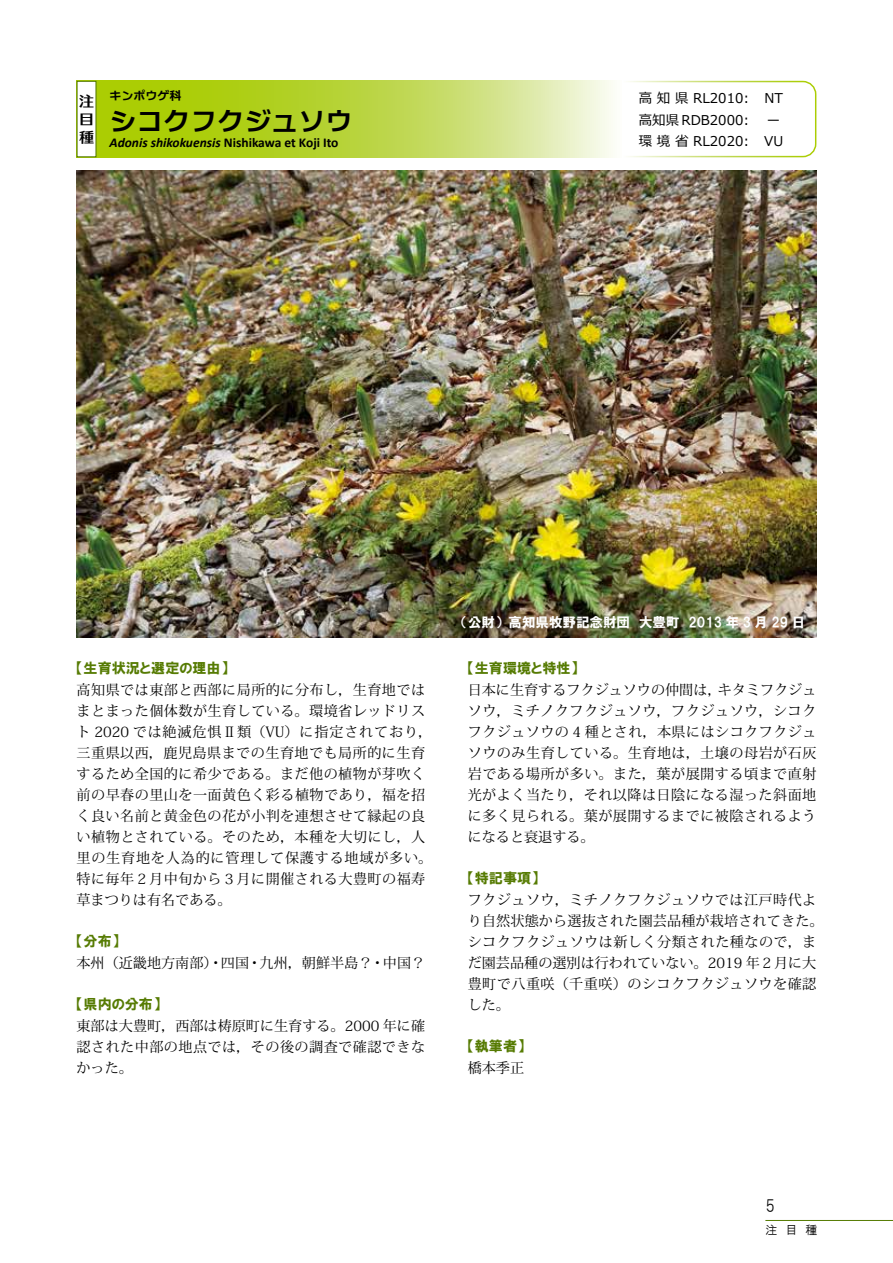
<style>
.page{position:relative;width:893px;height:1263px;background:#fff}
.page>*{position:absolute;margin:0;border:0;box-sizing:border-box;transform-origin:0 0}
.t1{font:27px "TA Universal Line DSP E";color:#000}
.t2{font:16.5px "HGP Gothic M";color:#000}
.t3{font:15px/18px "Printemps E";color:#000;text-align:justify}
.t4{font:14.1px/21px "Koz Min Pr 6 N";letter-spacing:.035em;color:#000}
.t5{font:14.1px "HGP Soei Kakugothic UB";color:#567b03}
.t6{font:14.1px "Koz Min Pr 6 N";color:#000}
.t7{font:13.5px/21.6px "Meiryo";color:#000}
.t8{font:italic 700 13.5px "Calibri";color:#000}
.t9{font:13.5px "HGP Soei Kakugothic UB";color:#fff}
.t10{font:12px "TA Universal Line DSP E";color:#000}
.t11{font:12px "HGP Gothic M";color:#000}
.s1{font-style:normal}
</style>
<div class="page">
<hr style="left:765px;top:1220px;width:128px;height:1px;background:#567b03">
<svg style="left:628px;top:80px;width:189px;height:78px"></svg>
<svg style="left:97px;top:81px;width:516px;height:76px;background:#c0d950"></svg>
<div style="left:77px;top:81px;width:20px;height:76px;border:1px solid #567b03"></div>
<img style="left:77px;top:170px;width:739px;height:468px">
<p class="t3" style="left:79px;top:92px;width:16px">注目種</p>
<p class="t10" style="left:109px;top:89px;width:73px">キンポウゲ科</p>
<p class="t8" style="left:109px;top:133px;width:231px">Adonis shikokuensis <span class="s1">Nishikawa et Koji Ito</span></p>
<p class="t7" style="left:639px;top:131px;width:112px">環境省 RL2020:</p>
<p class="t7" style="left:639px;top:88px;width:112px">高知県 RL2010:</p>
<h1 class="t1" style="left:109px;top:107px;width:244px">シコクフクジュソウ</h1>
<p class="t7" style="left:639px;top:110px;width:112px">高知県 RDB2000:</p>
<p class="t7" style="left:764px;top:88px;width:21px">NTー<br>VU</p>
<p class="t9" style="left:461px;top:616px;width:345px">（公財）高知県牧野記念財団　大豊町　2013 年 3 月 29 日</p>
<p class="t5" style="left:77px;top:661px;width:153px">【生育状況と選定の理由】</p>
<p class="t4" style="left:77px;top:679px;width:357px">高知県では東部と西部に局所的に分布し，生育地ではまとまった個体数が生育している。環境省レッドリスト 2020 では絶滅危惧Ⅱ類（VU）に指定されており，三重県以西，鹿児島県までの生育地でも局所的に生育するため全国的に希少である。まだ他の植物が芽吹く前の早春の里山を一面黄色く彩る植物であり，福を招く良い名前と黄金色の花が小判を連想させて縁起の良い植物とされている。そのため，本種を大切にし，人里の生育地を人為的に管理して保護する地域が多い。特に毎年２月中旬から３月に開催される大豊町の福寿草まつりは有名である。</p>
<p class="t5" style="left:77px;top:934px;width:44px">【分布】</p>
<p class="t6" style="left:77px;top:954px;width:350px">本州（近畿地方南部）・四国・九州，朝鮮半島？・中国？</p>
<p class="t5" style="left:77px;top:997px;width:85px">【県内の分布】</p>
<p class="t4" style="left:77px;top:1015px;width:350px;text-align:justify">東部は大豊町，西部は梼原町に生育する。2000 年に確認された中部の地点では，その後の調査で確認できなかった。</p>
<p class="t5" style="left:468px;top:661px;width:111px">【生育環境と特性】</p>
<p class="t4" style="left:468px;top:679px;width:350px;text-align:justify">日本に生育するフクジュソウの仲間は，キタミフクジュソウ，ミチノクフクジュソウ，フクジュソウ，シコクフクジュソウの 4 種とされ，本県にはシコクフクジュソウのみ生育している。生育地は，土壌の母岩が石灰岩である場所が多い。また，葉が展開する頃まで直射光がよく当たり，それ以降は日陰になる湿った斜面地に多く見られる。葉が展開するまでに被陰されるようになると衰退する。</p>
<p class="t5" style="left:468px;top:871px;width:72px">【特記事項】</p>
<p class="t4" style="left:468px;top:889px;width:357px">フクジュソウ，ミチノクフクジュソウでは江戸時代より自然状態から選抜された園芸品種が栽培されてきた。シコクフクジュソウは新しく分類された種なので，まだ園芸品種の選別は行われていない。2019 年２月に大豊町で八重咲（千重咲）のシコクフクジュソウを確認した。</p>
<p class="t5" style="left:468px;top:1039px;width:58px">【執筆者】</p>
<p class="t4" style="left:468px;top:1057px;width:58px">橋本季正</p>
<p class="t2" style="left:766px;top:1198px;width:11px">5</p>
<p class="t11" style="left:765px;top:1224px;width:53px">注　目　種</p>
</div>
